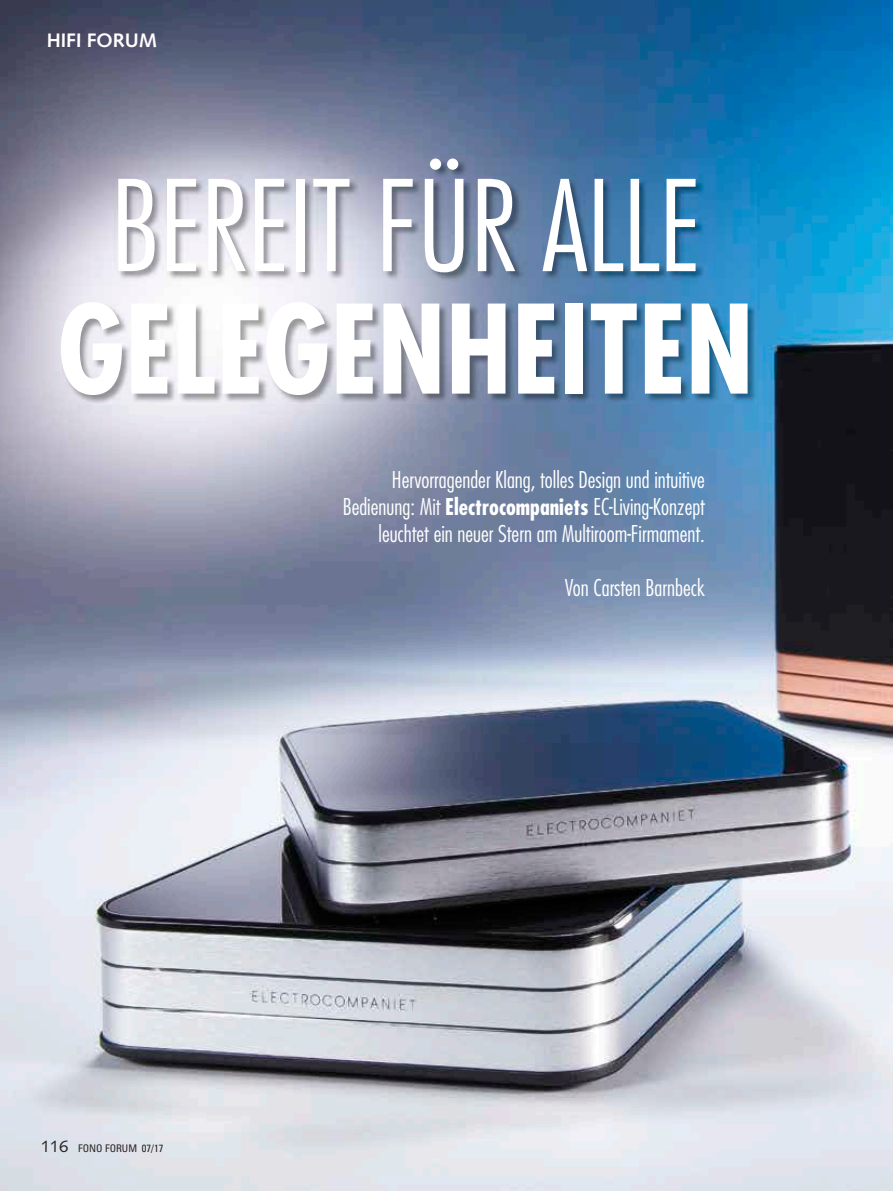
<style>
.page{position:relative;width:893px;height:1191px;background:#fff}
.page>*{position:absolute;margin:0;border:0;box-sizing:border-box;transform-origin:0 0}
.t1{font:300 condensed 122.4px "Futura Std";color:#fff}
.t2{font:700 condensed 119.4px "Futura Std";color:#fff}
.t3{font:300 condensed 22.5px/27px "Futura Std";color:#fff;text-align:right}
.t4{font:700 19.5px "Syntax";color:#fff}
.t5{font:condensed 10.5px "Univers LT Std";color:#292420}
.s1{font-weight:700}
.s2{font-family:"Syntax";font-stretch:normal;font-size:16.5px}
</style>
<div class="page">
<img style="left:0;top:0;width:893px;height:1191px">
<img style="left:61px;top:158px;width:695px;height:246px">
<p class="t4" style="left:47px;top:29px;width:112px">HIFI FORUM</p>
<h1 class="t1" style="left:111px;top:153px;width:591px">BEREIT FÜR ALLE</h1>
<h2 class="t2" style="left:58px;top:275px;width:697px">GELEGENHEITEN</h2>
<p class="t3" style="left:343px;top:466px;width:364px">Hervorragender Klang, tolles Design und intuitive<br>Bedienung: Mit <span class="s1">Electrocompaniets</span> EC-Living-Konzept leuchtet ein neuer Stern am Multiroom-Firmament.</p>
<p class="t3" style="left:565px;top:574px;width:142px">Von Carsten Barnbeck</p>
<p class="t5" style="left:41px;top:1142px;width:124px"><span class="s2">116</span> FONO FORUM 07/17</p>
</div>
